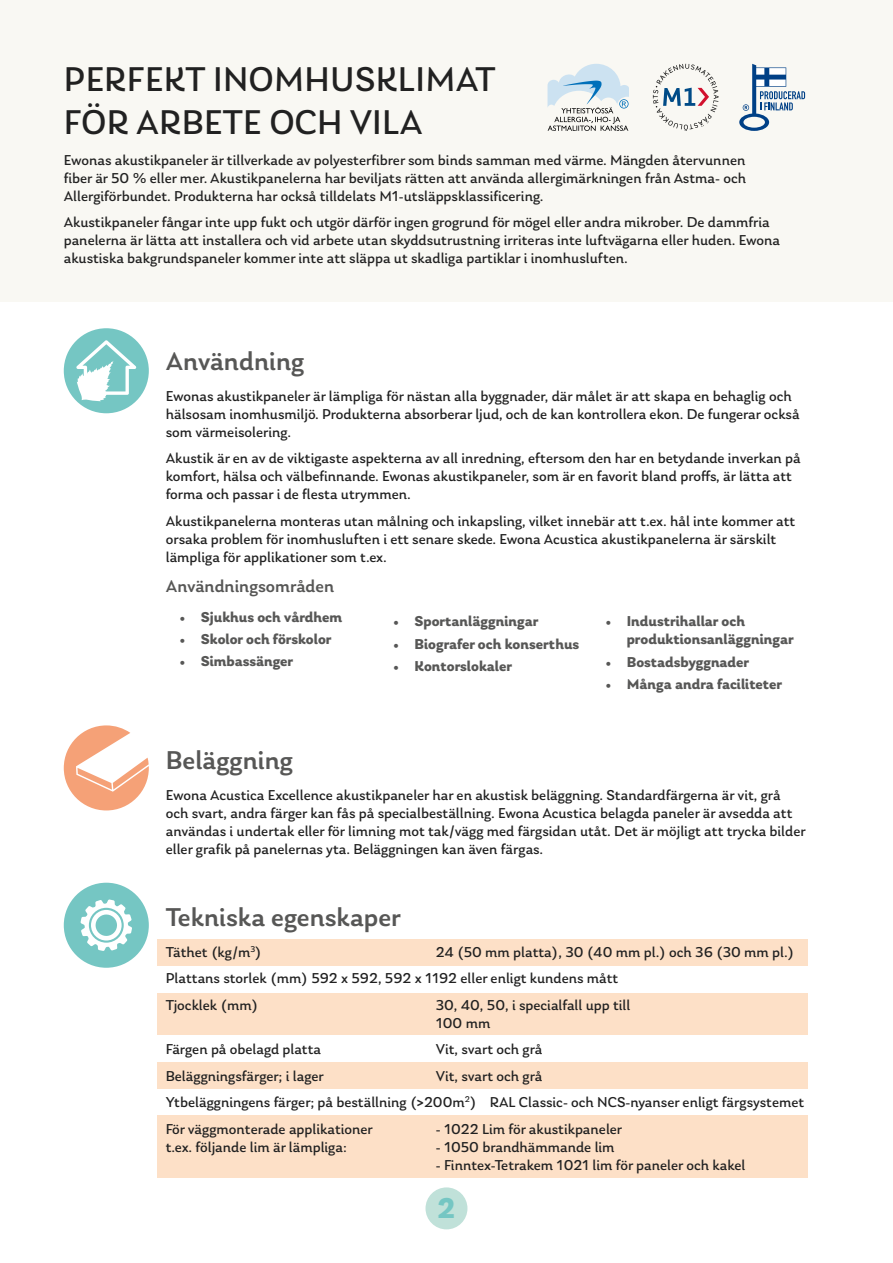
<style>
.page{position:relative;width:893px;height:1263px;background:#fff}
.page>*{position:absolute;margin:0;border:0;box-sizing:border-box;transform-origin:0 0}
.t1{font:36px/43.2px "Laca";letter-spacing:.01em;color:#212121}
.t2{font:700 30px "Laca";color:#75c6c3}
.t3{font:500 27px "Laca";color:#575756}
.t4{font:500 18px "Laca";color:#575756}
.t5{font:15px/18px "Laca";color:#212121}
.t6{font:700 15px/18px "Laca";color:#575756}
.s1{font-weight:500}
</style>
<div class="page">
<div style="left:0;top:0;width:893px;height:302px;background:#f9f8f3"></div>
<div style="left:425px;top:1187px;width:42px;height:42px;background:#c0e1d9;border-radius:50%"></div>
<svg style="left:64px;top:328px;width:85px;height:85px"></svg>
<svg style="left:64px;top:725px;width:85px;height:85px"></svg>
<div style="left:157px;top:1115px;width:651px;height:62px;background:#fde0c7"></div>
<div style="left:157px;top:939px;width:651px;height:27px;background:#fde0c7"></div>
<div style="left:157px;top:993px;width:651px;height:41px;background:#fde0c7"></div>
<div style="left:157px;top:1062px;width:651px;height:27px;background:#fde0c7"></div>
<svg style="left:64px;top:883px;width:85px;height:85px"></svg>
<svg style="left:547px;top:64px;width:82px;height:67px"></svg>
<svg style="left:653px;top:64px;width:66px;height:67px"></svg>
<svg style="left:739px;top:64px;width:66px;height:67px"></svg>
<h1 class="t1" style="left:64px;top:57px;width:433px">PERFEKT INOMHUSKLIMAT<br>FÖR ARBETE OCH VILA</h1>
<p class="t5" style="left:64px;top:151px;width:684px;text-align:justify">Ewonas akustikpaneler är tillverkade av polyesterfibrer som binds samman med värme. Mängden återvunnen fiber är 50 % eller mer. Akustikpanelerna har beviljats rätten att använda allergimärkningen från Astma- och Allergiförbundet. Produkterna har också tilldelats M1-utsläppsklassificering.</p>
<p class="t5" style="left:64px;top:213px;width:718px">Akustikpaneler fångar inte upp fukt och utgör därför ingen grogrund för mögel eller andra mikrober. De dammfria panelerna är lätta att installera och vid arbete utan skyddsutrustning irriteras inte luftvägarna eller huden. Ewona akustiska bakgrundspaneler kommer inte att släppa ut skadliga partiklar i inomhusluften.</p>
<h3 class="t3" style="left:166px;top:345px;width:140px">Användning</h3>
<p class="t5" style="left:166px;top:387px;width:635px">Ewonas akustikpaneler är lämpliga för nästan alla byggnader, där målet är att skapa en behaglig och hälsosam inomhusmiljö. Produkterna absorberar ljud, och de kan kontrollera ekon. De fungerar också som värmeisolering.</p>
<p class="t5" style="left:166px;top:449px;width:637px">Akustik är en av de viktigaste aspekterna av all inredning, eftersom den har en betydande inverkan på komfort, hälsa och välbefinnande. Ewonas akustikpaneler, som är en favorit bland proffs, är lätta att forma och passar i de flesta utrymmen.</p>
<p class="t5" style="left:166px;top:512px;width:631px">Akustikpanelerna monteras utan målning och inkapsling, vilket innebär att t.ex. hål inte kommer att orsaka problem för inomhusluften i ett senare skede. Ewona Acustica akustikpanelerna är särskilt lämpliga för applikationer som t.ex.</p>
<p class="t4" style="left:166px;top:575px;width:170px">Användningsområden</p>
<p class="t6" style="left:180px;top:608px;width:164px"><span class="s1">•</span> Sjukhus och vårdhem</p>
<p class="t6" style="left:180px;top:630px;width:154px"><span class="s1">•</span> Skolor och förskolor</p>
<p class="t6" style="left:180px;top:652px;width:115px"><span class="s1">•</span> Simbassänger</p>
<p class="t6" style="left:393px;top:612px;width:147px"><span class="s1">•</span> Sportanläggningar</p>
<p class="t6" style="left:393px;top:634px;width:188px"><span class="s1">•</span> Biografer och konserthus</p>
<p class="t6" style="left:393px;top:657px;width:121px"><span class="s1">•</span> Kontorslokaler</p>
<p class="t6" style="left:627px;top:612px;width:169px;text-indent:-21px"><span class="s1">•</span> Industrihallar och produktionsanläggningar</p>
<p class="t6" style="left:605px;top:652px;width:145px"><span class="s1">•</span> Bostadsbyggnader</p>
<p class="t6" style="left:605px;top:675px;width:178px"><span class="s1">•</span> Många andra faciliteter</p>
<h3 class="t3" style="left:166px;top:744px;width:129px">Beläggning</h3>
<p class="t5" style="left:166px;top:786px;width:641px">Ewona Acustica Excellence akustikpaneler har en akustisk beläggning. Standardfärgerna är vit, grå och svart, andra färger kan fås på specialbeställning. Ewona Acustica belagda paneler är avsedda att användas i undertak eller för limning mot tak/vägg med färgsidan utåt. Det är möjligt att trycka bilder eller grafik på panelernas yta. Beläggningen kan även färgas.</p>
<h3 class="t3" style="left:166px;top:901px;width:237px">Tekniska egenskaper</h3>
<p class="t5" style="left:166px;top:943px;width:98px">Täthet (kg/m<sup>3</sup>)</p>
<p class="t5" style="left:166px;top:938px;width:630px;line-height:26.5px;text-indent:270px">24 (50 mm platta), 30 (40 mm pl.) och 36 (30 mm pl.)<br>Plattans storlek (mm) 592 x 592, 592 x 1192 eller enligt kundens mått<br>Tjocklek (mm)</p>
<p class="t5" style="left:436px;top:996px;width:196px">30, 40, 50, i specialfall upp till<br>100 mm</p>
<p class="t5" style="left:166px;top:1040px;width:157px">Färgen på obelagd platta</p>
<p class="t5" style="left:436px;top:1040px;width:108px">Vit, svart och grå</p>
<p class="t5" style="left:166px;top:1067px;width:160px">Beläggningsfärger; i lager</p>
<p class="t5" style="left:166px;top:1062px;width:640px;line-height:26.5px;text-indent:270px">Vit, svart och grå<br>Ytbeläggningens färger; på beställning (&gt;200m<sup>2</sup>) RAL Classic- och NCS-nyanser enligt färgsystemet<br>För väggmonterade applikationer</p>
<p class="t5" style="left:436px;top:1120px;width:188px">- 1022 Lim för akustikpaneler</p>
<p class="t5" style="left:166px;top:1138px;width:183px">t.ex. följande lim är lämpliga:</p>
<p class="t5" style="left:436px;top:1138px;width:180px">- 1050 brandhämmande lim</p>
<p class="t5" style="left:436px;top:1156px;width:311px">- Finntex-Tetrakem 1021 lim för paneler och kakel</p>
<h2 class="t2" style="left:437px;top:1190px;width:20px">2</h2>
</div>
